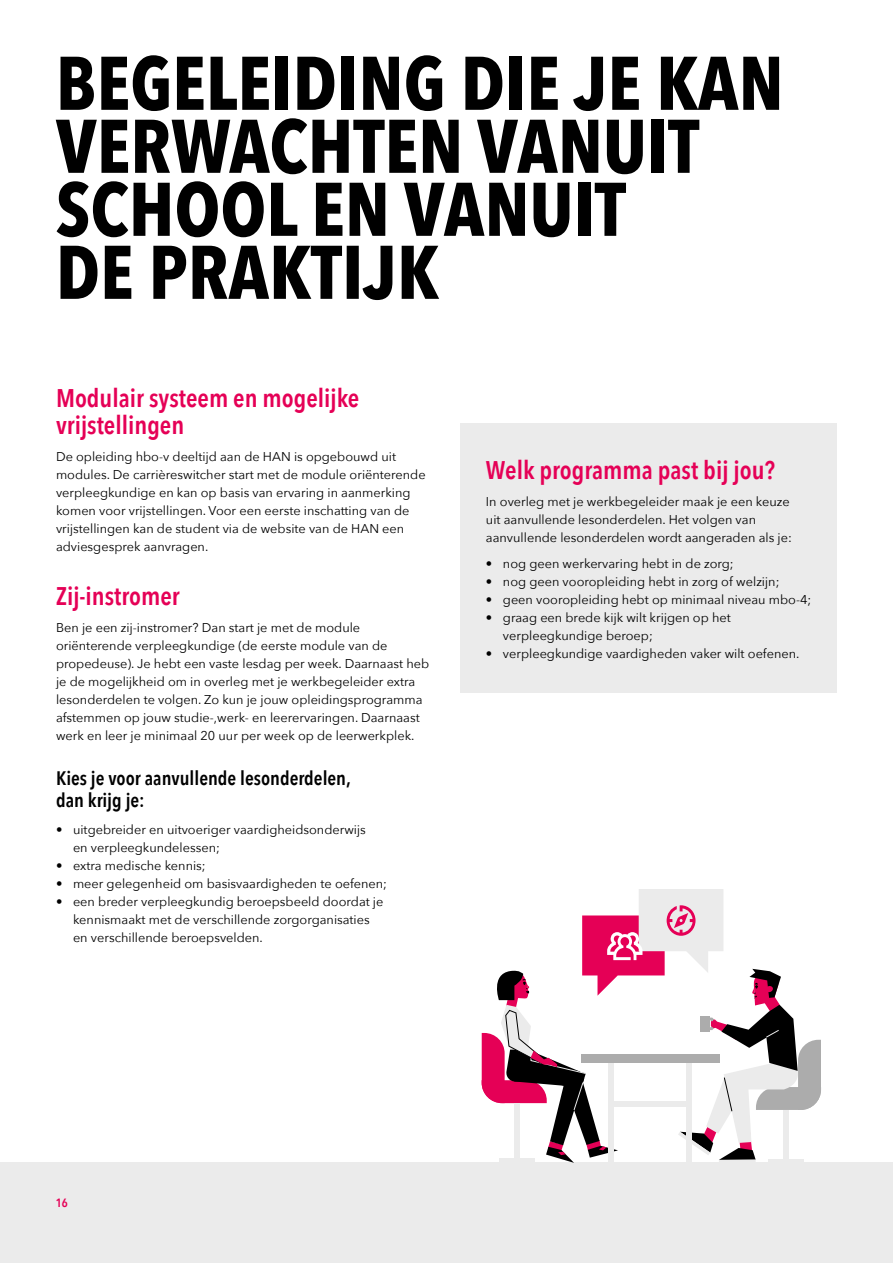
<style>
.page{position:relative;width:893px;height:1263px;background:#fff}
.page>*{position:absolute;margin:0;border:0;box-sizing:border-box;transform-origin:0 0}
.H1_-_Titel{font:700 75px/63px "Avenir Next Condensed";color:#000}
.H2_-_kopjes{font:600 25.5px/27px "Avenir Next Condensed";color:#e50056}
.H3_subkopje{font:600 19.5px/22.5px "Avenir Next Condensed";color:#000}
.Broodtekst{font:12.75px/18px "Avenir Next";color:#000}
.Voettekst{font:600 12px "Avenir Next Condensed";color:#e50056}
</style>
<div class="page">
<div style="left:460px;top:424px;width:377px;height:269px;background:#ebebeb"></div>
<div style="left:0;top:1163px;width:893px;height:100px;background:#ebebeb"></div>
<svg style="left:482px;top:889px;width:339px;height:274px"></svg>
<p class="H1_-_Titel" style="left:56px;top:52px;width:729px">BEGELEIDING DIE JE KAN<br>VERWACHTEN VANUIT<br>SCHOOL EN VANUIT<br>DE PRAKTIJK</p>
<p class="H2_-_kopjes" style="left:56px;top:384px;width:305px">Modulair systeem en mogelijke vrijstellingen</p>
<p class="Broodtekst" style="left:56px;top:447px;width:371px">De opleiding hbo-v deeltijd aan de HAN is opgebouwd uit modules. De carrièreswitcher start met de module oriënterende verpleegkundige en kan op basis van ervaring in aanmerking komen voor vrijstellingen. Voor een eerste inschatting van de vrijstellingen kan de student via de website van de HAN een adviesgesprek aanvragen.</p>
<p class="H2_-_kopjes" style="left:56px;top:582px;width:125px">Zij-instromer</p>
<p class="Broodtekst" style="left:56px;top:618px;width:375px">Ben je een zij-instromer? Dan start je met de module oriënterende verpleegkundige (de eerste module van de propedeuse). Je hebt een vaste lesdag per week. Daarnaast heb je de mogelijkheid om in overleg met je werkbegeleider extra lesonderdelen te volgen. Zo kun je jouw opleidingsprogramma afstemmen op jouw studie-,werk- en leerervaringen. Daarnaast werk en leer je minimaal 20 uur per week op de leerwerkplek.</p>
<p class="H3_subkopje" style="left:56px;top:766px;width:296px">Kies je voor aanvullende lesonderdelen, dan krijg je:</p>
<p class="Broodtekst" style="left:73px;top:820px;width:294px;text-indent:-17px">• uitgebreider en uitvoeriger vaardigheidsonderwijs en verpleegkundelessen;</p>
<p class="Broodtekst" style="left:56px;top:856px;width:151px">• extra medische kennis;</p>
<p class="Broodtekst" style="left:56px;top:874px;width:333px">• meer gelegenheid om basisvaardigheden te oefenen;</p>
<p class="Broodtekst" style="left:73px;top:892px;width:312px;text-indent:-17px">• een breder verpleegkundig beroepsbeeld doordat je kennismaakt met de verschillende zorgorganisaties en verschillende beroepsvelden.</p>
<p class="H2_-_kopjes" style="left:486px;top:456px;width:290px">Welk programma past bij jou?</p>
<p class="Broodtekst" style="left:486px;top:492px;width:307px">In overleg met je werkbegeleider maak je een keuze uit aanvullende lesonderdelen. Het volgen van aanvullende lesonderdelen wordt aangeraden als je:</p>
<p class="Broodtekst" style="left:486px;top:554px;width:249px">• nog geen werkervaring hebt in de zorg;</p>
<p class="Broodtekst" style="left:486px;top:572px;width:295px">• nog geen vooropleiding hebt in zorg of welzijn;</p>
<p class="Broodtekst" style="left:486px;top:590px;width:327px">• geen vooropleiding hebt op minimaal niveau mbo-4;</p>
<p class="Broodtekst" style="left:503px;top:608px;width:229px;text-indent:-17px">• graag een brede kijk wilt krijgen op het verpleegkundige beroep;</p>
<p class="Broodtekst" style="left:486px;top:644px;width:315px">• verpleegkundige vaardigheden vaker wilt oefenen.</p>
<p class="Voettekst" style="left:56px;top:1193px;width:14px">16</p>
</div>
